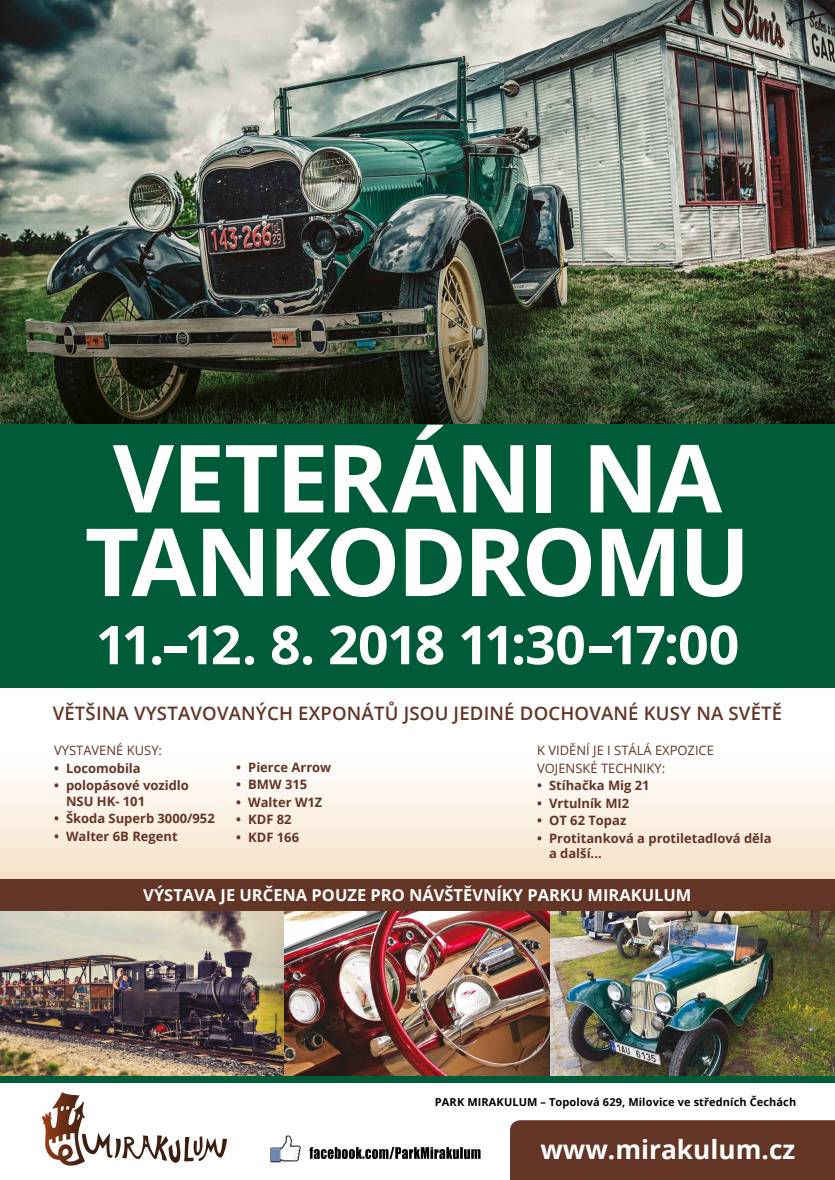
<style>
.page{position:relative;width:835px;height:1180px;background:#fff}
.page>*{position:absolute;margin:0;border:0;box-sizing:border-box;transform-origin:0 0}
.t1{font:700 94.15px/83.6px "Open Sans";letter-spacing:-.035em;color:#fff}
.t2{font:700 53.55px "Open Sans";letter-spacing:-.06em;color:#fff}
.t3{font:700 26.25px "Open Sans";color:#fff}
.t4{font:600 18.55px "Open Sans";letter-spacing:.01em;color:#623527}
.t5{font:700 16.45px "Open Sans";color:#fff}
.t6{font:700 12.95px/15.5px "Open Sans";color:#623527}
.t7{font:12.95px/17.5px "Open Sans";color:#623527}
.t8{font:700 10.99px "Open Sans";letter-spacing:.01em;color:#000}
</style>
<div class="page">
<svg style="left:0;top:778px;width:834px;height:101px;background:#f9edde"></svg>
<img style="left:0;top:910px;width:284px;height:167px">
<img style="left:284px;top:910px;width:550px;height:167px">
<svg style="left:42px;top:1092px;width:185px;height:74px"></svg>
<div style="left:510px;top:1120px;width:324px;height:60px;background:#623527"></div>
<svg style="left:309px;top:1147px;width:171px;height:12px"></svg>
<svg style="left:270px;top:1135px;width:31px;height:27px"></svg>
<img style="left:0;top:0;width:834px;height:424px">
<div style="left:0;top:1077px;width:834px;height:6px;background:#005c38"></div>
<div style="left:0;top:879px;width:834px;height:31px;background:#623527"></div>
<div style="left:0;top:424px;width:834px;height:264px;background:#005c38"></div>
<h1 class="t1" style="left:85px;top:434px;width:667px">VETERÁNI NA<br>TANKODROMU</h1>
<h2 class="t2" style="left:96px;top:607px;width:645px">11.–12. 8. 2018 11:30–17:00</h2>
<h3 class="t4" style="left:53px;top:700px;width:731px">VĚTŠINA VYSTAVOVANÝCH EXPONÁTŮ JSOU JEDINÉ DOCHOVANÉ KUSY NA SVĚTĚ</h3>
<p class="t7" style="left:54px;top:741px;width:109px">VYSTAVENÉ KUSY:</p>
<p class="t6" style="left:54px;top:760px;width:88px">• Locomobila</p>
<p class="t6" style="left:66px;top:777px;width:124px;text-indent:-12px">• polopásové vozidlo<br>NSU HK- 101</p>
<p class="t6" style="left:54px;top:810px;width:162px">• Škoda Superb 3000/952</p>
<p class="t6" style="left:54px;top:828px;width:125px">• Walter 6B Regent</p>
<p class="t7" style="left:537px;top:741px;width:178px">K VIDĚNÍ JE I STÁLÁ EXPOZICE<br>VOJENSKÉ TECHNIKY:</p>
<p class="t6" style="left:537px;top:777px;width:114px">• Stíhačka Mig 21</p>
<p class="t6" style="left:537px;top:795px;width:94px">• Vrtulník MI2</p>
<p class="t6" style="left:537px;top:812px;width:91px">• OT 62 Topaz</p>
<p class="t6" style="left:549px;top:830px;width:224px;text-indent:-12px">• Protitanková a protiletadlová děla a další...</p>
<p class="t6" style="left:236px;top:759px;width:96px">• Pierce Arrow</p>
<p class="t6" style="left:236px;top:776px;width:72px">• BMW 315</p>
<p class="t6" style="left:236px;top:794px;width:88px">• Walter W1Z</p>
<p class="t6" style="left:236px;top:811px;width:57px">• KDF 82</p>
<p class="t6" style="left:236px;top:829px;width:64px">• KDF 166</p>
<p class="t5" style="left:143px;top:883px;width:549px">VÝSTAVA JE URČENA POUZE PRO NÁVŠTĚVNÍKY PARKU MIRAKULUM</p>
<p class="t8" style="left:435px;top:1094px;width:363px">PARK MIRAKULUM – Topolová 629, Milovice ve středních Čechách</p>
<h3 class="t3" style="left:540px;top:1131px;width:256px">www.mirakulum.cz</h3>
</div>
